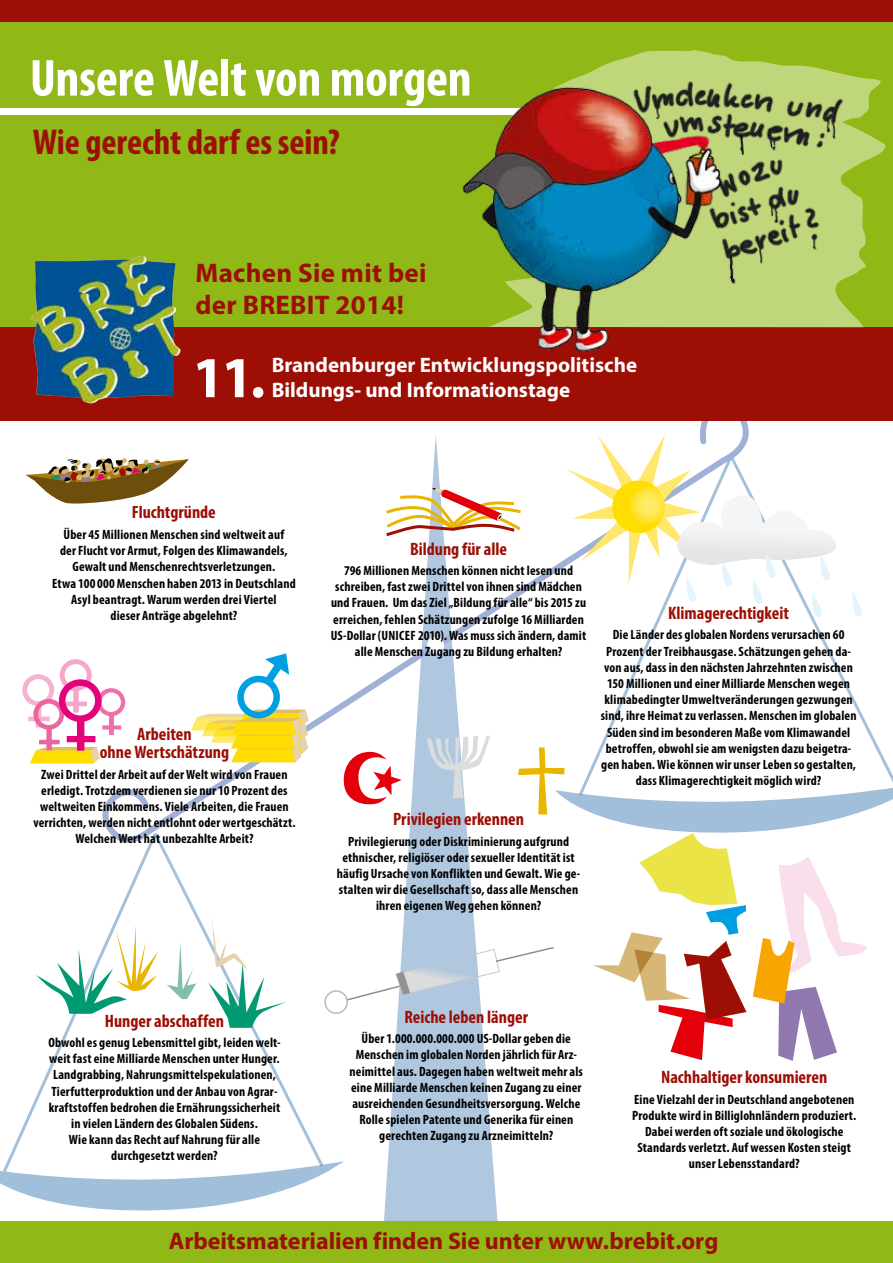
<style>
.page{position:relative;width:893px;height:1263px;background:#fff}
.page>*{position:absolute;margin:0;border:0;box-sizing:border-box;transform-origin:0 0}
.t1{font:700 58.35px "Myriad Pro";color:#fff}
.t2{font:700 condensed 52.5px "Myriad Pro";letter-spacing:-.005em;color:#fff}
.t3{font:700 condensed 36px "Myriad Pro";letter-spacing:-.005em;color:#9d0e05}
.t4{font:700 27px/32.4px "Myriad Pro";letter-spacing:.01em;color:#9d0e05}
.t5{font:700 24px "Myriad Pro";letter-spacing:-.005em;color:#9d0e05}
.t6{font:700 21px/25.2px "Myriad Pro";color:#fff}
.t7{font:700 condensed 18px/18px "Myriad Pro";color:#9d0e05;text-align:center}
.t8{font:700 condensed 13.5px/16.2px "Myriad Pro";letter-spacing:.01em;color:#000;text-align:center}
</style>
<div class="page">
<svg style="left:0;top:1161px;width:344px;height:50px"></svg>
<svg style="left:2px;top:861px;width:156px;height:312px"></svg>
<svg style="left:152px;top:861px;width:173px;height:307px"></svg>
<svg style="left:605px;top:654px;width:40px;height:82px"></svg>
<svg style="left:810px;top:618px;width:63px;height:118px"></svg>
<svg style="left:381px;top:539px;width:120px;height:683px;fill:#b0c7e0"></svg>
<svg style="left:102px;top:637px;width:341px;height:224px"></svg>
<svg style="left:429px;top:421px;width:320px;height:233px"></svg>
<div style="left:427px;top:637px;width:17px;height:16px;background:#fff;border-radius:50%"></div>
<div style="left:0;top:0;width:893px;height:416px;background:#90b817"></div>
<div style="left:0;top:328px;width:893px;height:93px;background:#9d0e05"></div>
<div style="left:0;top:1222px;width:893px;height:41px;background:#90b817"></div>
<img style="left:31px;top:256px;width:110px;height:147px">
<div style="left:0;top:0;width:893px;height:21px;background:#9d0e05"></div>
<svg style="left:852px;top:593px;width:10px;height:23px"></svg>
<svg style="left:559px;top:434px;width:277px;height:184px"></svg>
<svg style="left:386px;top:488px;width:138px;height:50px"></svg>
<svg style="left:36px;top:925px;width:122px;height:89px"></svg>
<svg style="left:167px;top:942px;width:29px;height:57px"></svg>
<svg style="left:208px;top:916px;width:79px;height:112px"></svg>
<div style="left:324px;top:990px;width:24px;height:24px;border:2px solid #b9baba;border-radius:50%"></div>
<svg style="left:343px;top:736px;width:550px;height:325px"></svg>
<div style="left:0;top:108px;width:532px;height:7px;background:#fff"></div>
<svg style="left:26px;top:458px;width:163px;height:46px"></svg>
<svg style="left:22px;top:659px;width:103px;height:105px"></svg>
<svg style="left:191px;top:653px;width:118px;height:109px"></svg>
<svg style="left:847px;top:75px;width:39px;height:252px"></svg>
<img style="left:454px;top:50px;width:393px;height:302px">
<h2 class="t2" style="left:30px;top:45px;width:443px">Unsere Welt von morgen</h2>
<h3 class="t3" style="left:33px;top:120px;width:309px">Wie gerecht darf es sein?</h3>
<h3 class="t4" style="left:196px;top:256px;width:232px">Machen Sie mit bei der BREBIT 2014!</h3>
<h1 class="t1" style="left:192px;top:339px;width:74px">11.</h1>
<h3 class="t6" style="left:272px;top:352px;width:367px">Brandenburger Entwicklungspolitische<br>Bildungs- und Informationstage</h3>
<h3 class="t7" style="left:132px;top:503px;width:85px">Fluchtgründe</h3>
<p class="t8" style="left:52px;top:526px;width:245px">Über 45 Millionen Menschen sind weltweit auf<br>der Flucht vor Armut, Folgen des Klimawandels, Gewalt und Menschenrechtsverletzungen.<br>Etwa 100 000 Menschen haben 2013 in Deutschland Asyl beantragt. Warum werden drei Viertel<br>dieser Anträge abgelehnt?</p>
<h3 class="t7" style="left:100px;top:725px;width:131px">Arbeiten<br>ohne Wertschätzung</h3>
<p class="t8" style="left:33px;top:766px;width:264px">Zwei Drittel der Arbeit auf der Welt wird von Frauen erledigt. Trotzdem verdienen sie nur 10 Prozent des weltweiten Einkommens. Viele Arbeiten, die Frauen verrichten, werden nicht entlohnt oder wertgeschätzt.<br>Welchen Wert hat unbezahlte Arbeit?</p>
<h3 class="t7" style="left:410px;top:539px;width:98px">Bildung für alle</h3>
<p class="t8" style="left:331px;top:562px;width:257px">796 Millionen Menschen können nicht lesen und schreiben, fast zwei Drittel von ihnen sind Mädchen und Frauen. Um das Ziel „Bildung für alle“ bis 2015 zu erreichen, fehlen Schätzungen zufolge 16 Milliarden US-Dollar (UNICEF 2010). Was muss sich ändern, damit alle Menschen Zugang zu Bildung erhalten?</p>
<h3 class="t7" style="left:393px;top:810px;width:132px">Privilegien erkennen</h3>
<p class="t8" style="left:337px;top:833px;width:245px">Privilegierung oder Diskriminierung aufgrund ethnischer, religiöser oder sexueller Identität ist häufig Ursache von Konflikten und Gewalt. Wie ge&shy;stalten wir die Gesellschaft so, dass alle Menschen ihren eigenen Weg gehen können?</p>
<h3 class="t7" style="left:668px;top:604px;width:122px">Klimagerechtigkeit</h3>
<p class="t8" style="left:601px;top:626px;width:257px">Die Länder des globalen Nordens verursachen 60<br>Prozent der Treibhausgase. Schätzungen gehen da&shy;von aus, dass in den nächsten Jahrzehnten zwischen 150 Millionen und einer Milliarde Menschen wegen klimabedingter Umweltveränderungen gezwungen sind, ihre Heimat zu verlassen. Menschen im globalen Süden sind im besonderen Maße vom Klimawandel betroffen, obwohl sie am wenigsten dazu beigetra&shy;gen haben. Wie können wir unser Leben so gestalten, dass Klimagerechtigkeit möglich wird?</p>
<h3 class="t7" style="left:105px;top:1011px;width:121px">Hunger abschaffen</h3>
<p class="t8" style="left:48px;top:1034px;width:234px">Obwohl es genug Lebensmittel gibt, leiden welt&shy;weit fast eine Milliarde Menschen unter Hunger.<br>Landgrabbing, Nahrungsmittelspekulationen, Tierfutterproduktion und der Anbau von Agrar&shy;kraftstoffen bedrohen die Ernährungssicherheit in vielen Ländern des Globalen Südens.<br>Wie kann das Recht auf Nahrung für alle durchgesetzt werden?</p>
<h3 class="t7" style="left:405px;top:1007px;width:125px">Reiche leben länger</h3>
<p class="t8" style="left:350px;top:1030px;width:235px">Über 1.000.000.000.000 US-Dollar geben die Menschen im globalen Norden jährlich für Arz&shy;neimittel aus. Dagegen haben weltweit mehr als eine Milliarde Menschen keinen Zugang zu einer ausreichenden Gesundheitsversorgung. Welche Rolle spielen Patente und Generika für einen gerechten Zugang zu Arzneimitteln?</p>
<h3 class="t7" style="left:661px;top:1068px;width:168px">Nachhaltiger konsumieren</h3>
<p class="t8" style="left:632px;top:1091px;width:226px">Eine Vielzahl der in Deutschland angebotenen Produkte wird in Billiglohnländern produziert.<br>Dabei werden oft soziale und ökologische Standards verletzt. Auf wessen Kosten steigt unser Lebensstandard?</p>
<h3 class="t5" style="left:169px;top:1225px;width:551px">Arbeitsmaterialien finden Sie unter www.brebit.org</h3>
</div>
